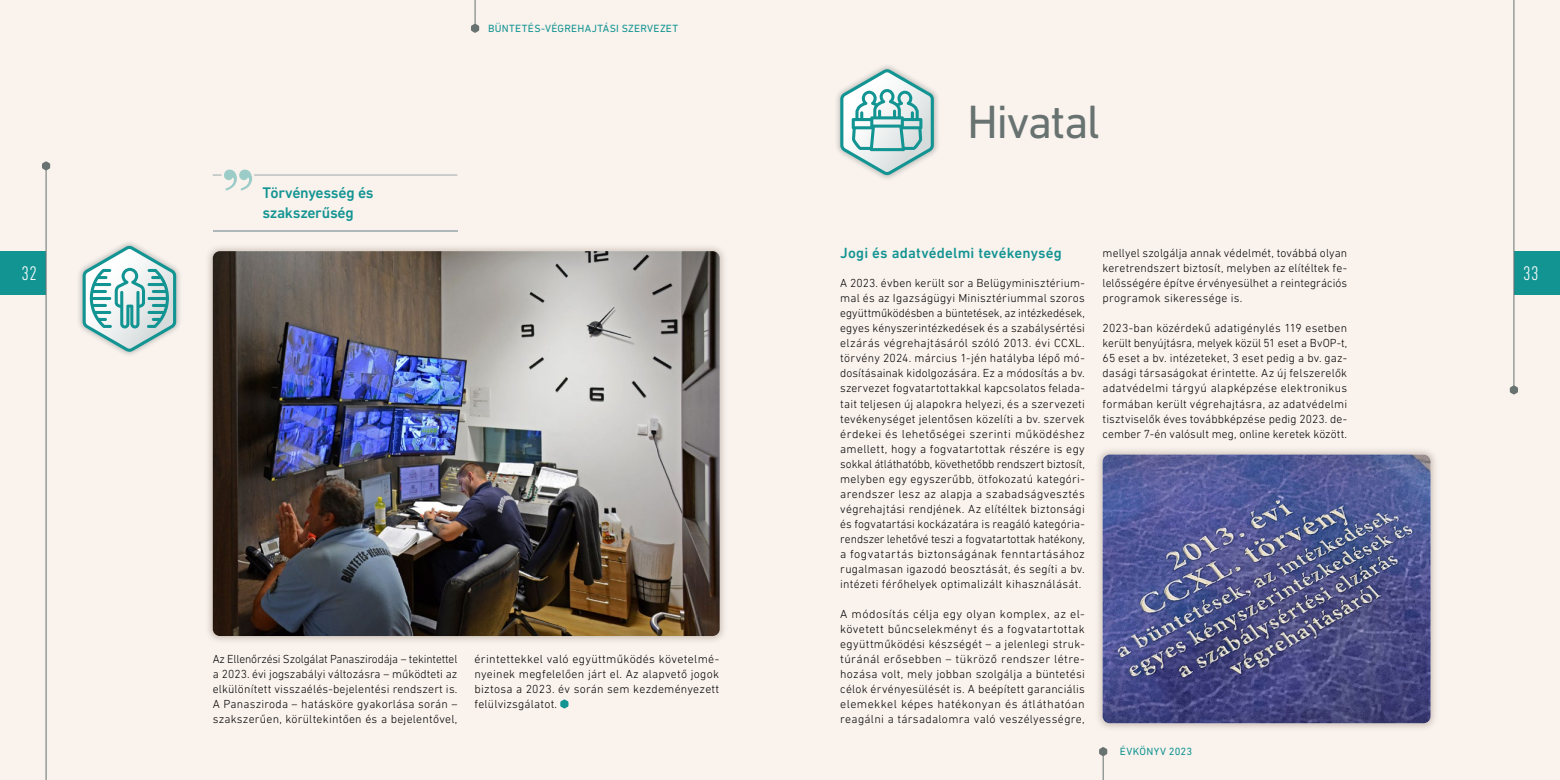
<style>
.page{position:relative;width:1560px;height:780px;background:#fff}
.page>*{position:absolute;margin:0;border:0;box-sizing:border-box;transform-origin:0 0}
.t1{font:47.5px "DIN Next LT Pro";letter-spacing:-.035em;color:#677271}
.t2{font:300 condensed 20px "DIN Next LT Pro";color:#fff}
.t3{font:500 15.62px/20px "DIN Next LT Pro";letter-spacing:-.02em;color:#129492}
.t4{font:500 15px "DIN Next LT Pro";letter-spacing:.01em;color:#129492}
.t5{font:300 11.88px/15px "DIN Next LT Pro";letter-spacing:.02em;color:#000;text-align:justify}
.t6{font:10.62px "DIN Next LT Pro";letter-spacing:.025em;color:#129492}
</style>
<div class="page">
<div style="left:780px;top:0;width:779px;height:780px;background:#f9f2ed"></div>
<div style="left:0;top:0;width:779px;height:780px;background:#f9f2ed"></div>
<svg style="left:560px;top:699px;width:8px;height:9px"></svg>
<div style="left:833px;top:63px;width:107px;height:118px;background:#677271;opacity:.4"></div>
<svg style="left:840px;top:69px;width:93px;height:106px"></svg>
<div style="left:205px;top:243px;width:522px;height:401px;background:#b7a99d;opacity:.6"></div>
<img style="left:213px;top:251px;width:506px;height:385px">
<svg style="left:213px;top:170px;width:244px;height:20px"></svg>
<div style="left:76px;top:240px;width:106px;height:118px;background:#677271;opacity:.4"></div>
<svg style="left:83px;top:246px;width:93px;height:106px"></svg>
<hr style="left:213px;top:231px;width:244px;height:1px;background:#afb8b8">
<div style="left:0;top:251px;width:46px;height:43px;background:#129492"></div>
<div style="left:1513px;top:251px;width:46px;height:43px;background:#129492"></div>
<hr style="left:46px;top:163px;width:1px;height:617px;background:#677271">
<hr style="left:474px;top:0;width:1px;height:32px;background:#677271">
<hr style="left:1102px;top:747px;width:1px;height:33px;background:#677271">
<hr style="left:1512px;top:0;width:1px;height:390px;background:#677271">
<svg style="left:42px;top:161px;width:8px;height:9px"></svg>
<svg style="left:471px;top:24px;width:8px;height:9px"></svg>
<svg style="left:1509px;top:385px;width:8px;height:9px"></svg>
<svg style="left:1099px;top:747px;width:8px;height:9px"></svg>
<div style="left:1094px;top:446px;width:344px;height:285px;background:#b7a99d;opacity:.6"></div>
<img style="left:1102px;top:454px;width:328px;height:269px">
<h3 class="t3" style="left:262px;top:182px;width:113px">Törvényesség és szakszerűség</h3>
<p class="t6" style="left:488px;top:22px;width:191px">BÜNTETÉS-VÉGREHAJTÁSI SZERVEZET</p>
<h1 class="t1" style="left:967px;top:95px;width:134px">Hivatal</h1>
<p class="t4" style="left:840px;top:244px;width:223px">Jogi és adatvédelmi tevékenység</p>
<p class="t5" style="left:840px;top:275px;width:246px">A 2023. évben került sor a Belügyminisztérium&shy;mal és az Igazságügyi Minisztériummal szoros együttműködésben a büntetések, az intézkedések, egyes kényszerintézkedések és a szabálysértési elzárás végrehajtásáról szóló 2013. évi CCXL. törvény 2024. március 1-jén hatályba lépő mó&shy;dosításainak kidolgozására. Ez a módosítás a bv. szervezet fogvatartottakkal kapcsolatos felada&shy;tait teljesen új alapokra helyezi, és a szervezeti tevékenységet jelentősen közelíti a bv. szervek érdekei és lehetőségei szerinti működéshez amellett, hogy a fogvatartottak részére is egy sokkal átláthatóbb, követhetőbb rendszert biztosít, melyben egy egyszerűbb, ötfokozatú kategóri&shy;arendszer lesz az alapja a szabadságvesztés végrehajtási rendjének. Az elítéltek biztonsági és fogvatartási kockázatára is reagáló kategória&shy;rendszer lehetővé teszi a fogvatartottak hatékony, a fogvatartás biztonságának fenntartásához rugalmasan igazodó beosztását, és segíti a bv. intézeti férőhelyek optimalizált kihasználását.</p>
<p class="t5" style="left:840px;top:606px;width:246px">A módosítás célja egy olyan komplex, az el&shy;követett bűncselekményt és a fogvatartottak együttműködési készségét – a jelenlegi struk&shy;túránál erősebben – tükröző rendszer létre&shy;hozása volt, mely jobban szolgálja a büntetési célok érvényesülését is. A beépített garanciális elemekkel képes hatékonyan és átláthatóan reagálni a társadalomra való veszélyességre,</p>
<p class="t5" style="left:1102px;top:245px;width:246px">mellyel szolgálja annak védelmét, továbbá olyan keretrendszert biztosít, melyben az elítéltek fe&shy;lelősségére építve érvényesülhet a reintegrációs programok sikeressége is.</p>
<p class="t5" style="left:1102px;top:320px;width:246px">2023-ban közérdekű adatigénylés 119 esetben került benyújtásra, melyek közül 51 eset a BvOP-t, 65 eset a bv. intézeteket, 3 eset pedig a bv. gaz&shy;dasági társaságokat érintette. Az új felszerelők adatvédelmi tárgyú alapképzése elektronikus formában került végrehajtásra, az adatvédelmi tisztviselők éves továbbképzése pedig 2023. de&shy;cember 7-én valósult meg, online keretek között.</p>
<h2 class="t2" style="left:22px;top:262px;width:17px">32</h2>
<h2 class="t2" style="left:1522px;top:262px;width:17px">33</h2>
<p class="t5" style="left:213px;top:651px;width:246px">Az Ellenőrzési Szolgálat Panaszirodája – tekintettel a 2023. évi jogszabályi változásra – működteti az elkülönített visszaélés-bejelentési rendszert is.<br>A Panasziroda – hatásköre gyakorlása során – szakszerűen, körültekintően és a bejelentővel,</p>
<p class="t5" style="left:474px;top:651px;width:246px">érintettekkel való együttműködés követelmé&shy;nyeinek megfelelően járt el. Az alapvető jogok biztosa a 2023. év során sem kezdeményezett felülvizsgálatot.</p>
<p class="t6" style="left:1119px;top:745px;width:74px">ÉVKÖNYV 2023</p>
</div>
